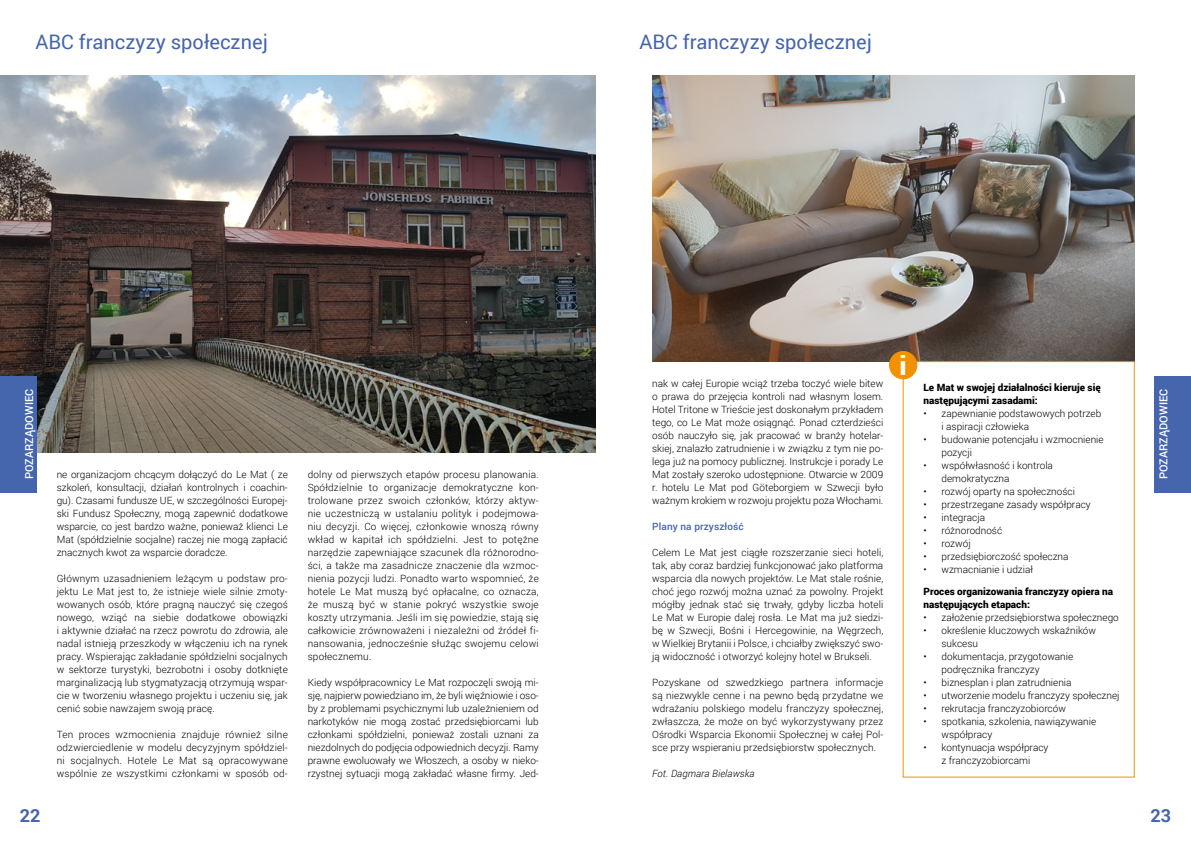
<style>
.page{position:relative;width:1191px;height:842px;background:#fff}
.page>*{position:absolute;margin:0;border:0;box-sizing:border-box;transform-origin:0 0}
.t1{font:900 26px "Roboto";color:#fff}
.t2{font:20px "Roboto";color:#4565ad}
.t3{font:700 18px "Roboto";color:#4565ad}
.t4{font:500 11px "Roboto";color:#fff}
.t5{font:300 10px/13px "Roboto";color:#000;text-align:justify}
.t6{font:900 10px/13px "Roboto";color:#000}
.t7{font:italic 300 10px "Roboto";letter-spacing:.01em;color:#000}
.t8{font:500 10px "Roboto";letter-spacing:.01em;color:#4565ad}
</style>
<div class="page">
<img style="left:0;top:75px;width:595px;height:377px">
<img style="left:652px;top:75px;width:482px;height:286px">
<div style="left:889px;top:351px;width:28px;height:28px;background:#f39200;border-radius:50%"></div>
<div style="left:1154px;top:376px;width:37px;height:116px;background:#4565ad"></div>
<div style="left:0;top:376px;width:37px;height:116px;background:#4565ad"></div>
<h2 class="t2" style="left:35px;top:28px;width:234px">ABC franczyzy społecznej</h2>
<h2 class="t2" style="left:639px;top:28px;width:234px">ABC franczyzy społecznej</h2>
<h1 class="t1" style="left:899px;top:347px;width:9px">i</h1>
<p class="t5" style="left:652px;top:377px;width:233px">nak w całej Europie wciąż trzeba toczyć wiele bitew o prawa do przejęcia kontroli nad własnym losem.<br>Hotel Tritone w Trieście jest doskonałym przykładem tego, co Le Mat może osiągnąć. Ponad czterdzieści osób nauczyło się, jak pracować w branży hotelar&shy;skiej, znalazło zatrudnienie i w związku z tym nie po&shy;lega już na pomocy publicznej. Instrukcje i porady Le Mat zostały szeroko udostępnione. Otwarcie w 2009 r. hotelu Le Mat pod Göteborgiem w Szwecji było ważnym krokiem w rozwoju projektu poza Włochami.</p>
<p class="t8" style="left:652px;top:519px;width:93px">Plany na przyszłość</p>
<p class="t5" style="left:652px;top:546px;width:233px">Celem Le Mat jest ciągłe rozszerzanie sieci hoteli, tak, aby coraz bardziej funkcjonować jako platforma wsparcia dla nowych projektów. Le Mat stale rośnie, choć jego rozwój można uznać za powolny. Projekt mógłby jednak stać się trwały, gdyby liczba hoteli Le Mat w Europie dalej rosła. Le Mat ma już siedzi&shy;bę w Szwecji, Bośni i Hercegowinie, na Węgrzech, w Wielkiej Brytanii i Polsce, i chciałby zwiększyć swo&shy;ją widoczność i otworzyć kolejny hotel w Brukseli.</p>
<p class="t5" style="left:652px;top:676px;width:233px">Pozyskane od szwedzkiego partnera informacje są niezwykle cenne i na pewno będą przydatne we wdrażaniu polskiego modelu franczyzy społecznej, zwłaszcza, że może on być wykorzystywany przez Ośrodki Wsparcia Ekonomii Społecznej w całej Pol&shy;sce przy wspieraniu przedsiębiorstw społecznych.</p>
<p class="t7" style="left:652px;top:767px;width:104px">Fot. Dagmara Bielawska</p>
<p class="t6" style="left:923px;top:381px;width:179px">Le Mat w swojej działalności kieruje się następującymi zasadami:</p>
<p class="t5" style="left:941px;top:407px;width:161px;text-indent:-18px">• zapewnianie podstawowych potrzeb i aspiracji człowieka</p>
<p class="t5" style="left:941px;top:433px;width:164px;text-indent:-18px">• budowanie potencjału i wzmocnienie pozycji</p>
<p class="t5" style="left:941px;top:459px;width:113px;text-indent:-18px">• współwłasność i kontrola demokratyczna</p>
<p class="t5" style="left:923px;top:485px;width:153px">• rozwój oparty na społeczności</p>
<p class="t5" style="left:923px;top:498px;width:169px">• przestrzegane zasady współpracy</p>
<p class="t5" style="left:923px;top:511px;width:63px">• integracja</p>
<p class="t5" style="left:923px;top:524px;width:80px">• różnorodność</p>
<p class="t5" style="left:923px;top:537px;width:49px">• rozwój</p>
<p class="t5" style="left:923px;top:550px;width:146px">• przedsiębiorczość społeczna</p>
<p class="t5" style="left:923px;top:563px;width:111px">• wzmacnianie i udział</p>
<p class="t6" style="left:923px;top:585px;width:191px">Proces organizowania franczyzy opiera na następujących etapach:</p>
<p class="t5" style="left:923px;top:611px;width:197px">• założenie przedsiębiorstwa społecznego</p>
<p class="t5" style="left:941px;top:624px;width:156px;text-indent:-18px">• określenie kluczowych wskaźników sukcesu</p>
<p class="t5" style="left:941px;top:650px;width:133px;text-indent:-18px">• dokumentacja, przygotowanie podręcznika franczyzy</p>
<p class="t5" style="left:923px;top:676px;width:150px">• biznesplan i plan zatrudnienia</p>
<p class="t5" style="left:923px;top:689px;width:198px">• utworzenie modelu franczyzy społecznej</p>
<p class="t5" style="left:923px;top:702px;width:144px">• rekrutacja franczyzobiorców</p>
<p class="t5" style="left:941px;top:715px;width:156px;text-indent:-18px">• spotkania, szkolenia, nawiązywanie współpracy</p>
<p class="t5" style="left:923px;top:741px;width:126px;text-align:center">• kontynuacja współpracy z franczyzobiorcami</p>
<p class="t4" style="left:21px;top:479px;width:92px;rotate:-90deg">POZARZĄDOWIEC</p>
<p class="t4" style="left:1155px;top:479px;width:92px;rotate:-90deg">POZARZĄDOWIEC</p>
<p class="t5" style="left:57px;top:468px;width:233px">ne organizacjom chcącym dołączyć do Le Mat ( ze szkoleń, konsultacji, działań kontrolnych i coachin&shy;gu). Czasami fundusze UE, w szczególności Europej&shy;ski Fundusz Społeczny, mogą zapewnić dodatkowe wsparcie, co jest bardzo ważne, ponieważ klienci Le Mat (spółdzielnie socjalne) raczej nie mogą zapłacić znacznych kwot za wsparcie doradcze.</p>
<p class="t5" style="left:57px;top:572px;width:233px">Głównym uzasadnieniem leżącym u podstaw pro&shy;jektu Le Mat jest to, że istnieje wiele silnie zmoty&shy;wowanych osób, które pragną nauczyć się czegoś nowego, wziąć na siebie dodatkowe obowiązki i aktywnie działać na rzecz powrotu do zdrowia, ale nadal istnieją przeszkody w włączeniu ich na rynek pracy. Wspierając zakładanie spółdzielni socjalnych w sektorze turystyki, bezrobotni i osoby dotknięte marginalizacją lub stygmatyzacją otrzymują wspar&shy;cie w tworzeniu własnego projektu i uczeniu się, jak cenić sobie nawzajem swoją pracę.</p>
<p class="t5" style="left:57px;top:728px;width:233px">Ten proces wzmocnienia znajduje również silne odzwierciedlenie w modelu decyzyjnym spółdziel&shy;ni socjalnych. Hotele Le Mat są opracowywane wspólnie ze wszystkimi członkami w sposób od-</p>
<p class="t5" style="left:308px;top:468px;width:233px">dolny od pierwszych etapów procesu planowania.<br>Spółdzielnie to organizacje demokratyczne kon&shy;trolowane przez swoich członków, którzy aktyw&shy;nie uczestniczą w ustalaniu polityk i podejmowa&shy;niu decyzji. Co więcej, członkowie wnoszą równy wkład w kapitał ich spółdzielni. Jest to potężne narzędzie zapewniające szacunek dla różnorodno&shy;ści, a także ma zasadnicze znaczenie dla wzmoc&shy;nienia pozycji ludzi. Ponadto warto wspomnieć, że hotele Le Mat muszą być opłacalne, co oznacza, że muszą być w stanie pokryć wszystkie swoje koszty utrzymania. Jeśli im się powiedzie, stają się całkowicie zrównoważeni i niezależni od źródeł fi&shy;nansowania, jednocześnie służąc swojemu celowi społecznemu.</p>
<p class="t5" style="left:308px;top:676px;width:233px">Kiedy współpracownicy Le Mat rozpoczęli swoją mi&shy;sję, najpierw powiedziano im, że byli więźniowie i oso&shy;by z problemami psychicznymi lub uzależnieniem od narkotyków nie mogą zostać przedsiębiorcami lub członkami spółdzielni, ponieważ zostali uznani za niezdolnych do podjęcia odpowiednich decyzji. Ramy prawne ewoluowały we Włoszech, a osoby w nieko&shy;rzystnej sytuacji mogą zakładać własne firmy. Jed-</p>
<h3 class="t3" style="left:20px;top:803px;width:22px">22</h3>
<h3 class="t3" style="left:1150px;top:803px;width:22px">23</h3>
</div>
